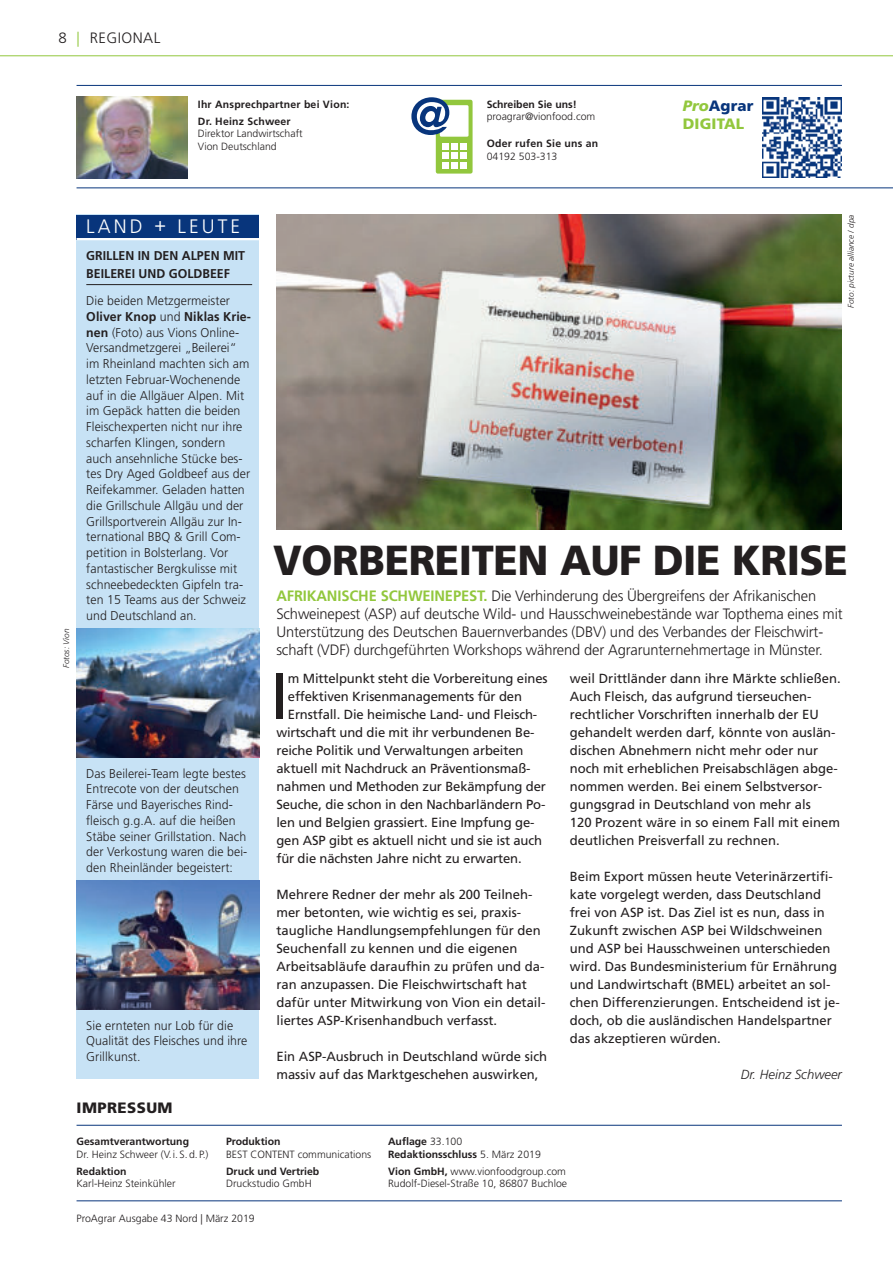
<style>
.page{position:relative;width:893px;height:1263px;background:#fff}
.page>*{position:absolute;margin:0;border:0;box-sizing:border-box;transform-origin:0 0}
.t1{font:64.8px "Frutiger LT";color:#231f20}
.t2{font:900 42px "Frutiger LT";letter-spacing:-.01em;color:#231f20;scale:.95 1}
.t3{font:300 19.5px "Frutiger LT";letter-spacing:.16em;color:#fff}
.t4{font:300 15px/18px "Frutiger LT";letter-spacing:-.01em;color:#231f20}
.t5{font:900 15px/18px "Frutiger LT";letter-spacing:.01em;color:#92c73d}
.t6{font:900 15px "Frutiger LT";letter-spacing:.03em;color:#231f20}
.t7{font:300 15px "Frutiger LT";letter-spacing:.03em;color:#231f20}
.t8{font:13.2px/18px "Frutiger LT";color:#231f20}
.t9{font:italic 300 13.2px "Frutiger LT";color:#231f20}
.t10{font:300 12.75px/15.8px "Frutiger LT";letter-spacing:.005em;color:#231f20}
.t11{font:700 12.75px/18px "Frutiger LT";color:#231f20}
.t12{font:300 10.5px/12.8px "Frutiger LT";color:#231f20}
.t13{font:700 10.5px/12.8px "Frutiger";color:#231f20}
.t14{font:700 10.5px/17px "Frutiger";letter-spacing:.02em;color:#231f20}
.t15{font:italic 300 8.25px "Frutiger LT";color:#231f20}
.s1{color:#92c73d}
.s2{font-style:italic}
.s3{color:#08357c}
.s4{font-weight:700}
.s5{font-family:"Frutiger";font-weight:700;color:#92c73d}
.s6{font-family:"Frutiger LT";font-weight:300}
.s7{font-family:"Frutiger";font-weight:700}
</style>
<div class="page">
<hr style="left:0;top:55px;width:893px;height:1px;background:#92c73d">
<hr style="left:77px;top:85px;width:765px;height:1px;background:#08357c">
<hr style="left:77px;top:1125px;width:765px;height:1px;background:#08357c">
<hr style="left:77px;top:1200px;width:765px;height:1px;background:#08357c">
<div style="left:436px;top:100px;width:37px;height:74px;background:#92c73d;border-radius:2px"></div>
<div style="left:441px;top:106px;width:27px;height:30px;background:#fff"></div>
<div style="left:440px;top:105px;width:29px;height:32px;border:1px solid #fff"></div>
<div style="left:442px;top:152px;width:6px;height:7px;background:#fff"></div>
<div style="left:451px;top:152px;width:6px;height:7px;background:#fff"></div>
<svg style="left:442px;top:143px;width:24px;height:6px"></svg>
<div style="left:460px;top:152px;width:6px;height:7px;background:#fff"></div>
<svg style="left:442px;top:162px;width:24px;height:6px"></svg>
<svg style="left:411px;top:97px;width:38px;height:38px"></svg>
<img style="left:762px;top:97px;width:80px;height:80px">
<hr style="left:77px;top:187px;width:816px;height:1px;background:#08357c">
<img style="left:77px;top:97px;width:110px;height:82px">
<img style="left:276px;top:215px;width:566px;height:314px">
<div style="left:77px;top:215px;width:182px;height:864px;background:#c7e2f5"></div>
<div style="left:77px;top:215px;width:182px;height:24px;background:#08357c"></div>
<hr style="left:77px;top:238px;width:182px;height:2px;background:#fff">
<hr style="left:86px;top:284px;width:166px;height:1px;background:#231f20">
<img style="left:77px;top:629px;width:182px;height:129px">
<img style="left:77px;top:881px;width:182px;height:129px">
<p class="t4" style="left:59px;top:29px;width:23px">8 <span class="s1">|</span></p>
<p class="t7" style="left:90px;top:30px;width:72px">REGIONAL</p>
<p class="t14" style="left:198px;top:96px;width:153px">Ihr Ansprechpartner bei Vion:<br>Dr. Heinz Schweer</p>
<p class="t12" style="left:198px;top:128px;width:106px">Direktor Landwirtschaft<br>Vion Deutschland</p>
<p class="t13" style="left:487px;top:98px;width:92px">Schreiben Sie uns!</p>
<p class="t12" style="left:487px;top:111px;width:110px">proagrar@vionfood.com</p>
<p class="t14" style="left:487px;top:136px;width:113px">Oder rufen Sie uns an</p>
<p class="t12" style="left:487px;top:151px;width:72px">04192 503-313</p>
<p class="t5" style="left:683px;top:97px;width:72px"><span class="s2">Pro</span><span class="s3">Agrar<br></span>DIGITAL</p>
<p class="t15" style="left:63px;top:668px;width:41px;rotate:-90deg">Fotos: Vion</p>
<h3 class="t3" style="left:86px;top:216px;width:155px">LAND + LEUTE</h3>
<p class="t11" style="left:86px;top:247px;width:160px">GRILLEN IN DEN ALPEN MIT<br>BEILEREI UND GOLDBEEF</p>
<p class="t10" style="left:86px;top:293px;width:166px">Die beiden Metzgermeister<br><span class="s4">Oliver Knop</span> und <span class="s4">Niklas Krie&shy;nen</span> (Foto) aus Vions Online-<br>Versandmetzgerei „Beilerei“ im Rheinland machten sich am letzten Februar-Wochenende auf in die Allgäuer Alpen. Mit im Gepäck hatten die beiden<br>Fleischexperten nicht nur ihre scharfen Klingen, sondern auch ansehnliche Stücke bes&shy;tes Dry Aged Goldbeef aus der<br>Reifekammer. Geladen hatten die Grillschule Allgäu und der<br>Grillsportverein Allgäu zur In&shy;ternational BBQ &amp; Grill Com&shy;petition in Bolsterlang. Vor fantastischer Bergkulisse mit schneebedeckten Gipfeln tra&shy;ten 15 Teams aus der Schweiz und Deutschland an.</p>
<p class="t10" style="left:86px;top:766px;width:162px">Das Beilerei-Team legte bestes<br>Entrecote von der deutschen<br>Färse und Bayerisches Rind&shy;fleisch g.g.A. auf die heißen<br>Stäbe seiner Grillstation. Nach der Verkostung waren die bei&shy;den Rheinländer begeistert:</p>
<p class="t10" style="left:86px;top:1018px;width:163px">Sie ernteten nur Lob für die<br>Qualität des Fleisches und ihre<br>Grillkunst.</p>
<p class="t6" style="left:77px;top:1100px;width:98px">IMPRESSUM</p>
<p class="t15" style="left:847px;top:308px;width:95px;rotate:-90deg">Foto: picture alliance / dpa</p>
<h2 class="t2" style="left:273px;top:538px;width:606px">VORBEREITEN AUF DIE KRISE</h2>
<p class="t4" style="left:276px;top:588px;width:568px"><span class="s5">AFRIKANISCHE SCHWEINEPEST.</span> Die Verhinderung des Übergreifens der Afrikanischen Schweinepest (ASP) auf deutsche Wild- und Hausschweinebestände war Topthema eines mit Unterstützung des Deutschen Bauernverbandes (DBV) und des Verbandes der Fleischwirt&shy;schaft (VDF) durchgeführten Workshops während der Agrarunternehmertage in Münster.</p>
<h1 class="t1" style="left:271px;top:663px;width:19px">I</h1>
<p class="t8" style="left:288px;top:670px;width:261px">m Mittelpunkt steht die Vorbereitung eines</p>
<p class="t8" style="left:288px;top:688px;width:236px">effektiven Krisenmanagements für den</p>
<p class="t8" style="left:288px;top:706px;width:251px">Ernstfall. Die heimische Land- und Fleisch-</p>
<p class="t8" style="left:276px;top:724px;width:260px">wirtschaft und die mit ihr verbundenen Be-</p>
<p class="t8" style="left:276px;top:742px;width:249px">reiche Politik und Verwaltungen arbeiten</p>
<p class="t8" style="left:276px;top:760px;width:256px">aktuell mit Nachdruck an Präventionsmaß-</p>
<p class="t8" style="left:276px;top:778px;width:271px">nahmen und Methoden zur Bekämpfung der</p>
<p class="t8" style="left:276px;top:796px;width:270px">Seuche, die schon in den Nachbarländern Po-</p>
<p class="t8" style="left:276px;top:814px;width:260px">len und Belgien grassiert. Eine Impfung ge-</p>
<p class="t8" style="left:276px;top:832px;width:267px">gen ASP gibt es aktuell nicht und sie ist auch</p>
<p class="t8" style="left:276px;top:850px;width:247px">für die nächsten Jahre nicht zu erwarten.</p>
<p class="t8" style="left:276px;top:886px;width:271px">Mehrere Redner der mehr als 200 Teilneh&shy;mer betonten, wie wichtig es sei, praxis&shy;taugliche Handlungsempfehlungen für den Seuchenfall zu kennen und die eigenen Arbeitsabläufe daraufhin zu prüfen und da&shy;ran anzupassen. Die Fleischwirtschaft hat dafür unter Mitwirkung von Vion ein detail&shy;liertes ASP-Krisenhandbuch verfasst.</p>
<p class="t8" style="left:276px;top:1048px;width:272px">Ein ASP-Ausbruch in Deutschland würde sich massiv auf das Marktgeschehen auswirken,</p>
<p class="t8" style="left:570px;top:670px;width:272px">weil Drittländer dann ihre Märkte schließen.<br>Auch Fleisch, das aufgrund tierseuchen&shy;rechtlicher Vorschriften innerhalb der EU gehandelt werden darf, könnte von auslän&shy;dischen Abnehmern nicht mehr oder nur noch mit erheblichen Preisabschlägen abge&shy;nommen werden. Bei einem Selbstversor&shy;gungsgrad in Deutschland von mehr als<br>120 Prozent wäre in so einem Fall mit einem deutlichen Preisverfall zu rechnen.</p>
<p class="t8" style="left:570px;top:868px;width:271px">Beim Export müssen heute Veterinärzertifi&shy;kate vorgelegt werden, dass Deutschland frei von ASP ist. Das Ziel ist es nun, dass in Zukunft zwischen ASP bei Wildschweinen und ASP bei Hausschweinen unterschieden wird. Das Bundesministerium für Ernährung und Landwirtschaft (BMEL) arbeitet an sol&shy;chen Differenzierungen. Entscheidend ist je&shy;doch, ob die ausländischen Handelspartner das akzeptieren würden.</p>
<p class="t9" style="left:741px;top:1069px;width:103px">Dr. Heinz Schweer</p>
<p class="t13" style="left:77px;top:1135px;width:114px">Gesamtverantwortung</p>
<p class="t12" style="left:77px;top:1148px;width:134px">Dr. Heinz Schweer (V. i. S. d. P.)</p>
<p class="t13" style="left:77px;top:1165px;width:52px">Redaktion</p>
<p class="t12" style="left:77px;top:1178px;width:101px">Karl-Heinz Steinkühler</p>
<p class="t13" style="left:226px;top:1135px;width:56px">Produktion</p>
<p class="t12" style="left:226px;top:1148px;width:147px">BEST CONTENT communications</p>
<p class="t13" style="left:226px;top:1165px;width:95px">Druck und Vertrieb</p>
<p class="t12" style="left:226px;top:1178px;width:87px">Druckstudio GmbH</p>
<p class="t12" style="left:77px;top:1213px;width:180px">ProAgrar Ausgabe 43 Nord | März 2019</p>
<p class="t13" style="left:388px;top:1135px;width:154px">Auflage <span class="s6">33.100<br></span>Redaktionsschluss <span class="s6">5. März 2019</span></p>
<p class="t12" style="left:388px;top:1165px;width:181px"><span class="s7">Vion GmbH,</span> www.vionfoodgroup.com<br>Rudolf-Diesel-Straße 10, 86807 Buchloe</p>
</div>
